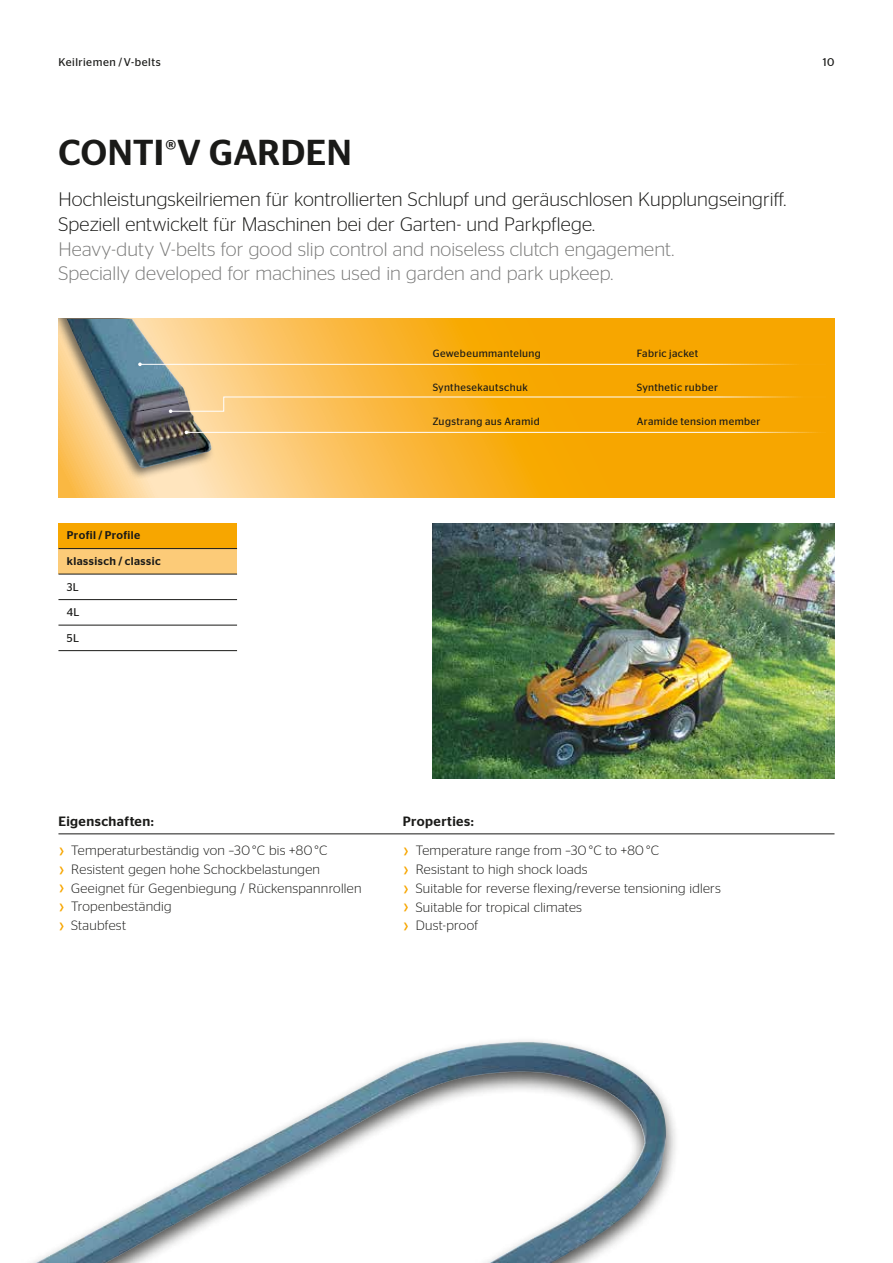
<style>
.page{position:relative;width:893px;height:1263px;background:#fff}
.page>*{position:absolute;margin:0;border:0;box-sizing:border-box;transform-origin:0 0}
.t1{font:500 36px "Stag Sans";letter-spacing:.005em;color:#1a1a18}
.t2{font:300 19.5px/24.8px "Stag Sans";letter-spacing:.005em;color:#1a1a18}
.t3{font:300 19.5px/24.8px "Stag Sans";letter-spacing:.005em;color:#7b7b7a}
.t4{font:300 13.5px/18.8px "Stag Sans";letter-spacing:.02em;color:#1a1a18}
.t5{font:500 13.5px "Stag Sans";letter-spacing:.03em;color:#1a1a18}
.t6{font:500 11.25px "Stag Sans";letter-spacing:.035em;color:#1a1a18}
.t7{font:11.25px "Stag Sans";letter-spacing:.04em;color:#1a1a18}
.t8{font:10.5px "Stag Sans";letter-spacing:.035em;color:#1a1a18}
</style>
<div class="page">
<img style="left:36px;top:1042px;width:630px;height:221px">
<svg style="left:58px;top:319px;width:776px;height:178px;background:#f8b226"></svg>
<div style="left:58px;top:319px;width:157px;height:161px;background:#1a1a18;opacity:.6"></div>
<img style="left:67px;top:319px;width:146px;height:150px">
<img style="left:433px;top:523px;width:401px;height:255px">
<hr style="left:58px;top:833px;width:776px;height:1px;background:#1a1a18">
<div style="left:58px;top:523px;width:179px;height:26px;background:#f7a600"></div>
<div style="left:58px;top:549px;width:179px;height:25px;background:#fccb78"></div>
<hr style="left:58px;top:599px;width:179px;height:1px;background:#1a1a18">
<hr style="left:58px;top:625px;width:179px;height:1px;background:#1a1a18">
<hr style="left:58px;top:650px;width:179px;height:1px;background:#1a1a18">
<hr style="left:58px;top:548px;width:179px;height:1px;background:#1a1a18">
<hr style="left:58px;top:574px;width:179px;height:1px;background:#1a1a18">
<hr style="left:186px;top:432px;width:640px;height:1px;background:#fff">
<hr style="left:140px;top:364px;width:686px;height:1px;background:#fff">
<svg style="left:138px;top:362px;width:4px;height:4px"></svg>
<svg style="left:169px;top:396px;width:658px;height:17px;background:#f5b436"></svg>
<p class="t7" style="left:58px;top:56px;width:104px">Keilriemen /V-belts</p>
<p class="t7" style="left:823px;top:56px;width:13px">10</p>
<h1 class="t1" style="left:58px;top:132px;width:295px">CONTI<sup>®</sup>V GARDEN</h1>
<h2 class="t2" style="left:58px;top:187px;width:729px">Hochleistungskeilriemen für kontrollierten Schlupf und geräuschlosen Kupplungseingriff.<br>Speziell entwickelt für Maschinen bei der Garten- und Parkpflege.</h2>
<h2 class="t3" style="left:58px;top:236px;width:617px">Heavy-duty V-belts for good slip control and noiseless clutch engagement.<br>Specially developed for machines used in garden and park upkeep.</h2>
<p class="t8" style="left:433px;top:347px;width:110px">Gewebeummantelung</p>
<p class="t8" style="left:637px;top:347px;width:63px">Fabric jacket</p>
<p class="t8" style="left:433px;top:382px;width:97px">Synthesekautschuk</p>
<p class="t8" style="left:637px;top:382px;width:83px">Synthetic rubber</p>
<p class="t6" style="left:67px;top:529px;width:75px">Profil / Profile</p>
<p class="t6" style="left:67px;top:554px;width:95px">klassisch / classic</p>
<p class="t7" style="left:67px;top:580px;width:13px">3L</p>
<p class="t7" style="left:67px;top:606px;width:14px">4L</p>
<p class="t7" style="left:67px;top:631px;width:14px">5L</p>
<p class="t8" style="left:433px;top:416px;width:109px">Zugstrang aus Aramid</p>
<p class="t8" style="left:637px;top:416px;width:125px">Aramide tension member</p>
<p class="t5" style="left:58px;top:813px;width:97px">Eigenschaften:</p>
<p class="t4" style="left:71px;top:841px;width:292px">Temperaturbeständig von –30 °C bis +80 °C<br>Resistent gegen hohe Schockbelastungen<br>Geeignet für Gegenbiegung / Rückenspannrollen<br>Tropenbeständig<br>Staubfest</p>
<p class="t5" style="left:403px;top:813px;width:72px">Properties:</p>
<p class="t4" style="left:416px;top:841px;width:307px">Temperature range from –30 °C to +80 °C<br>Resistant to high shock loads<br>Suitable for reverse flexing/reverse tensioning idlers Suitable for tropical climates<br>Dust-proof</p>
</div>
